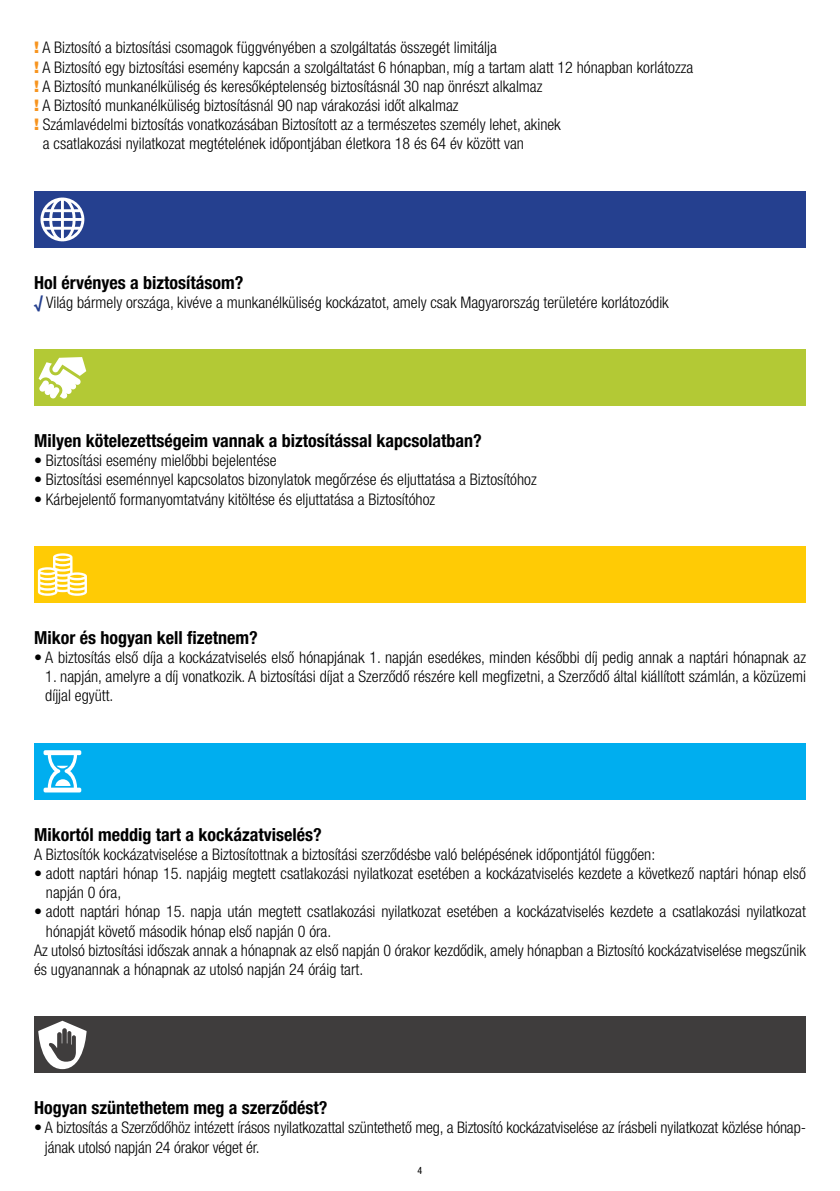
<style>
.page{position:relative;width:840px;height:1191px;background:#fff}
.page>*{position:absolute;margin:0;border:0;box-sizing:border-box;transform-origin:0 0}
.t1{font:700 condensed 18px "Helvetica Neue LT Pro";color:#000}
.t2{font:300 condensed 16px/19.2px "Helvetica Neue LT Pro";color:#000}
.t3{font:condensed 10px "Helvetica Neue LT Pro";color:#000}
.s1{font-weight:900;font-stretch:normal;color:#f7941e}
.s2{font-weight:700;color:#25408f}
</style>
<div class="page">
<div style="left:34px;top:191px;width:771px;height:57px;background:#25408f"></div>
<svg style="left:40px;top:197px;width:44px;height:44px"></svg>
<div style="left:34px;top:349px;width:771px;height:57px;background:#b3c935"></div>
<svg style="left:39px;top:357px;width:47px;height:42px"></svg>
<div style="left:34px;top:546px;width:771px;height:57px;background:#ffcb05"></div>
<svg style="left:38px;top:553px;width:49px;height:43px"></svg>
<div style="left:34px;top:743px;width:771px;height:56px;background:#00aeef"></div>
<svg style="left:44px;top:750px;width:37px;height:42px"></svg>
<div style="left:34px;top:1016px;width:771px;height:57px;background:#3f3d3d"></div>
<svg style="left:38px;top:1020px;width:48px;height:49px"></svg>
<p class="t2" style="left:34px;top:38px;width:464px"><span class="s1">!</span> A Biztosító a biztosítási csomagok függvényében a szolgáltatás összegét limitálja</p>
<p class="t2" style="left:34px;top:57px;width:660px"><span class="s1">!</span> A Biztosító egy biztosítási esemény kapcsán a szolgáltatást 6 hónapban, míg a tartam alatt 12 hónapban korlátozza</p>
<p class="t2" style="left:34px;top:76px;width:509px"><span class="s1">!</span> A Biztosító munkanélküliség és keresőképtelenség biztosításnál 30 nap önrészt alkalmaz</p>
<p class="t2" style="left:34px;top:96px;width:425px"><span class="s1">!</span> A Biztosító munkanélküliség biztosításnál 90 nap várakozási időt alkalmaz</p>
<p class="t2" style="left:34px;top:115px;width:528px"><span class="s1">!</span> Számlavédelmi biztosítás vonatkozásában Biztosított az a természetes személy lehet, akinek</p>
<p class="t2" style="left:43px;top:134px;width:482px">a csatlakozási nyilatkozat megtételének időpontjában életkora 18 és 64 év között van</p>
<p class="t1" style="left:34px;top:271px;width:211px">Hol érvényes a biztosításom?</p>
<p class="t2" style="left:34px;top:292px;width:636px"><span class="s2">√</span> Világ bármely országa, kivéve a munkanélküliség kockázatot, amely csak Magyarország területére korlátozódik</p>
<p class="t1" style="left:34px;top:430px;width:449px">Milyen kötelezettségeim vannak a biztosítással kapcsolatban?</p>
<p class="t2" style="left:34px;top:451px;width:244px">• Biztosítási esemény mielőbbi bejelentése</p>
<p class="t2" style="left:34px;top:470px;width:504px">• Biztosítási eseménnyel kapcsolatos bizonylatok megőrzése és eljuttatása a Biztosítóhoz</p>
<p class="t2" style="left:34px;top:489px;width:402px">• Kárbejelentő formanyomtatvány kitöltése és eljuttatása a Biztosítóhoz</p>
<p class="t1" style="left:34px;top:626px;width:225px">Mikor és hogyan kell fizetnem?</p>
<p class="t2" style="left:34px;top:647px;width:773px">• A biztosítás első díja a kockázatviselés első hónapjának 1. napján esedékes, minden későbbi díj pedig annak a naptári hónapnak az</p>
<p class="t2" style="left:45px;top:667px;width:761px">1. napján, amelyre a díj vonatkozik. A biztosítási díjat a Szerződő részére kell megfizetni, a Szerződő által kiállított számlán, a közüzemi díjjal együtt.</p>
<p class="t1" style="left:34px;top:823px;width:289px">Mikortól meddig tart a kockázatviselés?</p>
<p class="t2" style="left:34px;top:844px;width:622px">A Biztosítók kockázatviselése a Biztosítottnak a biztosítási szerződésbe való belépésének időpontjától függően:</p>
<p class="t2" style="left:46px;top:863px;width:761px;text-indent:-12px">• adott naptári hónap 15. napjáig megtett csatlakozási nyilatkozat esetében a kockázatviselés kezdete a következő naptári hónap első napján 0 óra,</p>
<p class="t2" style="left:34px;top:902px;width:772px">• adott naptári hónap 15. napja után megtett csatlakozási nyilatkozat esetében a kockázatviselés kezdete a csatlakozási nyilatkozat</p>
<p class="t2" style="left:46px;top:921px;width:287px">hónapját követő második hónap első napján 0 óra.</p>
<p class="t2" style="left:34px;top:940px;width:773px">Az utolsó biztosítási időszak annak a hónapnak az első napján 0 órakor kezdődik, amely hónapban a Biztosító kockázatviselése megszűnik</p>
<p class="t2" style="left:34px;top:959px;width:330px">és ugyanannak a hónapnak az utolsó napján 24 óráig tart.</p>
<p class="t1" style="left:34px;top:1096px;width:295px">Hogyan szüntethetem meg a szerződést?</p>
<p class="t2" style="left:45px;top:1118px;width:762px;text-indent:-11px">• A biztosítás a Szerződőhöz intézett írásos nyilatkozattal szüntethető meg, a Biztosító kockázatviselése az írásbeli nyilatkozat közlése hónap&shy;jának utolsó napján 24 órakor véget ér.</p>
<p class="t3" style="left:417px;top:1164px;width:6px">4</p>
</div>
